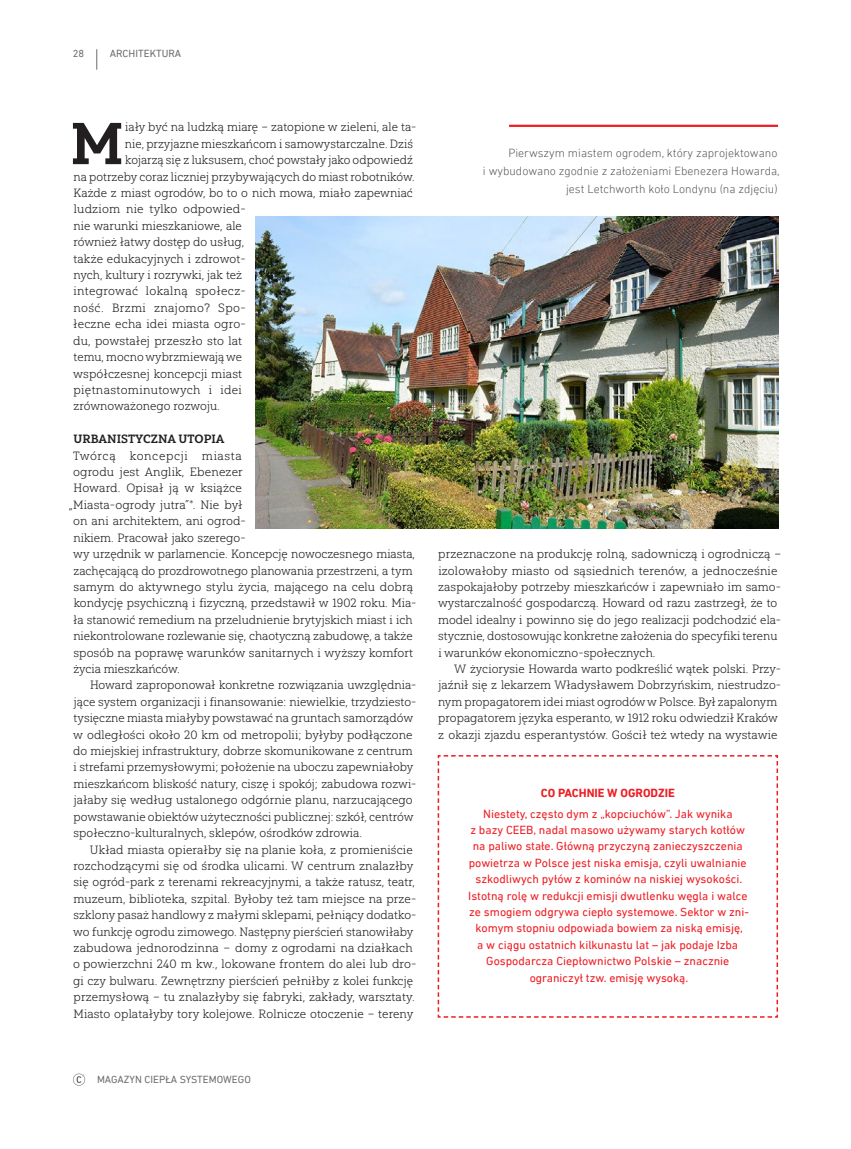
<style>
.page{position:relative;width:851px;height:1149px;background:#fff}
.page>*{position:absolute;margin:0;border:0;box-sizing:border-box;transform-origin:0 0}
.pierwszy_akapit_INIC{font:58.8px "Yorkten Slab Nor Bol";color:#231f20}
.tekst_glowny{font:12px/16.4px "Yorkten Slab Nor Lig";letter-spacing:.005em;color:#231f20}
.tekst_glowny_bez_wci{font:12px "Yorkten Slab Nor Lig";color:#231f20}
.pierwszy_akapit_INIC-2{font:12px "Yorkten Slab Nor Lig";letter-spacing:.005em;color:#231f20}
.opis{font:12px/16.4px "DIN Next LT Pro";color:#ee1d23;text-align:center}
.opis_zdjecia_z_kresk{font:300 12px/18px "DIN Next LT Pro";color:#57585a;text-align:right}
.pierwszy_akapit_INIC-3{font:12px "Yorkten Slab Nor Lig";letter-spacing:.03em;color:#231f20}
.pierwszy_akapit_INIC-4{font:12px "Yorkten Slab Nor Lig";letter-spacing:.025em;color:#231f20}
.tekst_glowny_bez_wci-2{font:12px "Yorkten Slab Nor Lig";letter-spacing:.05em;color:#231f20}
.srodtytul{font:12px "Yorkten Slab Nor Bol";color:#231f20}
.opis-2{font:700 12px "DIN Next LT Pro";color:#ee1d23}
.pagina{font:10.5px "DIN Next LT Pro";color:#6c6d70}
</style>
<div class="page">
<svg style="left:73px;top:1073px;width:12px;height:12px"></svg>
<img style="left:255px;top:216px;width:523px;height:312px">
<svg style="left:437px;top:755px;width:341px;height:263px"></svg>
<hr style="left:509px;top:125px;width:269px;height:2px;background:#ee1d23">
<svg style="left:96px;top:49px;width:1px;height:21px"></svg>
<p class="pagina" style="left:73px;top:47px;width:13px">28</p>
<p class="pagina" style="left:110px;top:47px;width:73px">ARCHITEKTURA</p>
<p class="pierwszy_akapit_INIC" style="left:70px;top:108px;width:56px">M</p>
<p class="pierwszy_akapit_INIC-2" style="left:125px;top:120px;width:293px">iały być na ludzką miarę – zatopione w zieleni, ale ta-</p>
<p class="pierwszy_akapit_INIC-2" style="left:125px;top:137px;width:289px">nie, przyjazne mieszkańcom i samowystarczalne. Dziś</p>
<p class="pierwszy_akapit_INIC-2" style="left:125px;top:153px;width:289px">kojarzą się z luksusem, choć powstały jako odpowiedź</p>
<p class="pierwszy_akapit_INIC-2" style="left:73px;top:169px;width:343px">na potrzeby coraz liczniej przybywających do miast robotników.</p>
<p class="pierwszy_akapit_INIC-2" style="left:73px;top:186px;width:341px">Każde z miast ogrodów, bo to o nich mowa, miało zapewniać</p>
<p class="pierwszy_akapit_INIC-2" style="left:74px;top:202px;width:173px">ludziom nie tylko odpowied-</p>
<p class="pierwszy_akapit_INIC-2" style="left:73px;top:219px;width:170px">nie warunki mieszkaniowe, ale</p>
<p class="pierwszy_akapit_INIC-2" style="left:73px;top:235px;width:172px">również łatwy dostęp do usług,</p>
<p class="pierwszy_akapit_INIC-2" style="left:74px;top:251px;width:173px">także edukacyjnych i zdrowot-</p>
<p class="pierwszy_akapit_INIC-2" style="left:73px;top:268px;width:170px">nych, kultury i rozrywki, jak też</p>
<p class="pierwszy_akapit_INIC-4" style="left:74px;top:284px;width:173px">integrować lokalną społecz-</p>
<p class="pierwszy_akapit_INIC-3" style="left:73px;top:301px;width:174px">ność. Brzmi znajomo? Spo-</p>
<p class="pierwszy_akapit_INIC-2" style="left:73px;top:317px;width:174px">łeczne echa idei miasta ogro-</p>
<p class="pierwszy_akapit_INIC-2" style="left:73px;top:333px;width:171px">du, powstałej przeszło sto lat</p>
<p class="pierwszy_akapit_INIC-2" style="left:74px;top:350px;width:170px">temu, mocno wybrzmiewają we</p>
<p class="pierwszy_akapit_INIC-2" style="left:73px;top:366px;width:170px">współczesnej koncepcji miast</p>
<p class="pierwszy_akapit_INIC-3" style="left:73px;top:383px;width:170px">piętnastominutowych i idei</p>
<p class="pierwszy_akapit_INIC-2" style="left:74px;top:399px;width:148px">zrównoważonego rozwoju.</p>
<p class="srodtytul" style="left:73px;top:431px;width:152px">URBANISTYCZNA UTOPIA</p>
<p class="tekst_glowny_bez_wci-2" style="left:73px;top:448px;width:170px">Twórcą koncepcji miasta</p>
<p class="tekst_glowny_bez_wci" style="left:73px;top:465px;width:171px">ogrodu jest Anglik, Ebenezer</p>
<p class="tekst_glowny_bez_wci" style="left:73px;top:481px;width:170px">Howard. Opisał ją w książce</p>
<p class="tekst_glowny_bez_wci" style="left:69px;top:497px;width:175px">„Miasta-ogrody jutra”*. Nie był</p>
<p class="tekst_glowny_bez_wci" style="left:73px;top:514px;width:174px">on ani architektem, ani ogrod-</p>
<p class="tekst_glowny_bez_wci" style="left:73px;top:530px;width:174px">nikiem. Pracował jako szerego-</p>
<p class="tekst_glowny_bez_wci" style="left:73px;top:547px;width:343px">wy urzędnik w parlamencie. Koncepcję nowoczesnego miasta,</p>
<p class="tekst_glowny_bez_wci" style="left:74px;top:563px;width:340px">zachęcającą do prozdrowotnego planowania przestrzeni, a tym</p>
<p class="tekst_glowny_bez_wci" style="left:73px;top:579px;width:341px">samym do aktywnego stylu życia, mającego na celu dobrą</p>
<p class="tekst_glowny_bez_wci" style="left:74px;top:596px;width:344px">kondycję psychiczną i fizyczną, przedstawił w 1902 roku. Mia-</p>
<p class="tekst_glowny_bez_wci" style="left:73px;top:612px;width:341px">ła stanowić remedium na przeludnienie brytyjskich miast i ich</p>
<p class="tekst_glowny_bez_wci" style="left:73px;top:629px;width:341px">niekontrolowane rozlewanie się, chaotyczną zabudowę, a także</p>
<p class="tekst_glowny_bez_wci" style="left:73px;top:645px;width:341px">sposób na poprawę warunków sanitarnych i wyższy komfort</p>
<p class="tekst_glowny_bez_wci" style="left:73px;top:661px;width:108px">życia mieszkańców.</p>
<p class="tekst_glowny" style="left:73px;top:677px;width:345px;text-indent:17px">Howard zaproponował konkretne rozwiązania uwzględnia&shy;jące system organizacji i finansowanie: niewielkie, trzydziesto&shy;tysięczne miasta miałyby powstawać na gruntach samorządów w odległości około 20 km od metropolii; byłyby podłączone do miejskiej infrastruktury, dobrze skomunikowane z centrum i strefami przemysłowymi; położenie na uboczu zapewniałoby mieszkańcom bliskość natury, ciszę i spokój; zabudowa rozwi&shy;jałaby się według ustalonego odgórnie planu, narzucającego powstawanie obiektów użyteczności publicznej: szkół, centrów społeczno-kulturalnych, sklepów, ośrodków zdrowia.</p>
<p class="tekst_glowny" style="left:73px;top:841px;width:345px;text-indent:17px">Układ miasta opierałby się na planie koła, z promieniście rozchodzącymi się od środka ulicami. W centrum znalazłby się ogród-park z terenami rekreacyjnymi, a także ratusz, teatr, muzeum, biblioteka, szpital. Byłoby też tam miejsce na prze&shy;szklony pasaż handlowy z małymi sklepami, pełniący dodatko&shy;wo funkcję ogrodu zimowego. Następny pierścień stanowiłaby zabudowa jednorodzinna – domy z ogrodami na działkach o powierzchni 240 m kw., lokowane frontem do alei lub dro&shy;gi czy bulwaru. Zewnętrzny pierścień pełniłby z kolei funkcję przemysłową – tu znalazłyby się fabryki, zakłady, warsztaty.<br>Miasto oplatałyby tory kolejowe. Rolnicze otoczenie – tereny</p>
<p class="pagina" style="left:97px;top:1073px;width:155px">MAGAZYN CIEPŁA SYSTEMOWEGO</p>
<p class="opis_zdjecia_z_kresk" style="left:483px;top:143px;width:298px">Pierwszym miastem ogrodem, który zaprojektowano<br>i wybudowano zgodnie z założeniami Ebenezera Howarda, jest Letchworth koło Londynu (na zdjęciu)</p>
<p class="tekst_glowny" style="left:438px;top:545px;width:344px">przeznaczone na produkcję rolną, sadowniczą i ogrodniczą – izolowałoby miasto od sąsiednich terenów, a jednocześnie zaspokajałoby potrzeby mieszkańców i zapewniało im samo&shy;wystarczalność gospodarczą. Howard od razu zastrzegł, że to model idealny i powinno się do jego realizacji podchodzić ela&shy;stycznie, dostosowując konkretne założenia do specyfiki terenu i warunków ekonomiczno-społecznych.</p>
<p class="tekst_glowny" style="left:438px;top:660px;width:344px;text-indent:16px">W życiorysie Howarda warto podkreślić wątek polski. Przy&shy;jaźnił się z lekarzem Władysławem Dobrzyńskim, niestrudzo&shy;nym propagatorem idei miast ogrodów w Polsce. Był zapalonym propagatorem języka esperanto, w 1912 roku odwiedził Kraków z okazji zjazdu esperantystów. Gościł też wtedy na wystawie</p>
<p class="opis-2" style="left:540px;top:785px;width:135px">CO PACHNIE W OGRODZIE</p>
<p class="opis" style="left:468px;top:805px;width:279px">Niestety, często dym z „kopciuchów”. Jak wynika<br>z bazy CEEB, nadal masowo używamy starych kotłów na paliwo stałe. Główną przyczyną zanieczyszczenia powietrza w Polsce jest niska emisja, czyli uwalnianie szkodliwych pyłów z kominów na niskiej wysokości.</p>
<p class="opis" style="left:468px;top:886px;width:282px">Istotną rolę w redukcji emisji dwutlenku węgla i walce ze smogiem odgrywa ciepło systemowe. Sektor w zni&shy;komym stopniu odpowiada bowiem za niską emisję,<br>a w ciągu ostatnich kilkunastu lat – jak podaje Izba Gospodarcza Ciepłownictwo Polskie – znacznie ograniczył tzw. emisję wysoką.</p>
</div>
